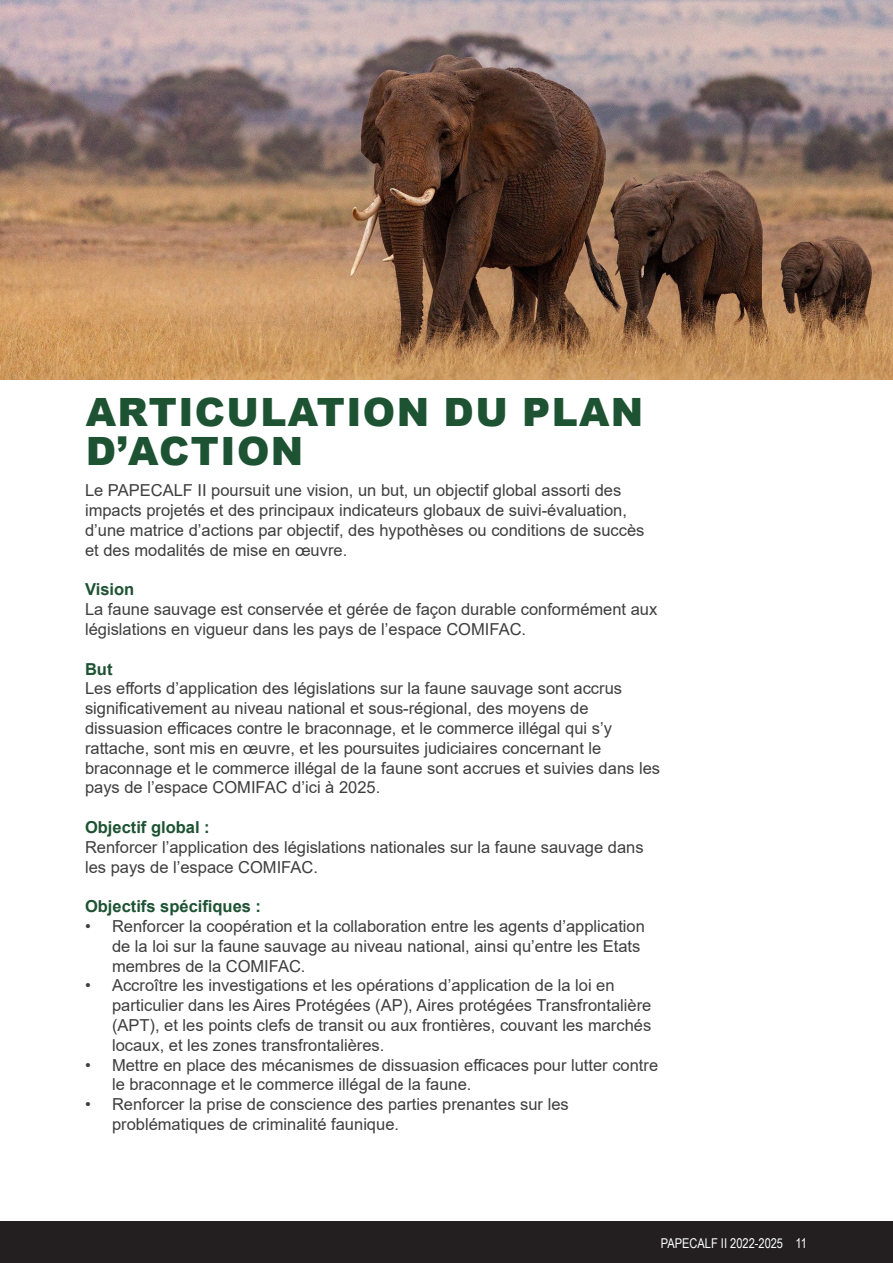
<style>
.page{position:relative;width:893px;height:1263px;background:#fff}
.page>*{position:absolute;margin:0;border:0;box-sizing:border-box;transform-origin:0 0}
.t1{font:900 39px "Arial";letter-spacing:.035em;color:#1d5232}
.t2{font:16.5px/19.8px "Arial";color:#3e3e3f}
.subtitle{font:700 16.5px "Arial";color:#1d5232}
.t3{font:13.5px "Arial Narrow";color:#fff}
</style>
<div class="page">
<div style="left:0;top:1221px;width:893px;height:42px;background:#231f20"></div>
<img style="left:0;top:0;width:893px;height:379px">
<p class="t1" style="left:86px;top:383px;width:559px">ARTICULATION DU PLAN</p>
<p class="t1" style="left:86px;top:422px;width:219px">D’ACTION</p>
<p class="t2" style="left:85px;top:480px;width:561px">Le PAPECALF II poursuit une vision, un but, un objectif global assorti des impacts projetés et des principaux indicateurs globaux de suivi-évaluation, d’une matrice d’actions par objectif, des hypothèses ou conditions de succès et des modalités de mise en œuvre.</p>
<p class="subtitle" style="left:85px;top:578px;width:51px">Vision</p>
<p class="t2" style="left:85px;top:599px;width:574px">La faune sauvage est conservée et gérée de façon durable conformément aux législations en vigueur dans les pays de l’espace COMIFAC.</p>
<p class="subtitle" style="left:85px;top:657px;width:29px">But</p>
<p class="t2" style="left:85px;top:678px;width:577px">Les efforts d’application des législations sur la faune sauvage sont accrus significativement au niveau national et sous-régional, des moyens de dissuasion efficaces contre le braconnage, et le commerce illégal qui s’y rattache, sont mis en œuvre, et les poursuites judiciaires concernant le braconnage et le commerce illégal de la faune sont accrues et suivies dans les pays de l’espace COMIFAC d’ici à 2025.</p>
<p class="subtitle" style="left:85px;top:815px;width:126px">Objectif global :</p>
<p class="t2" style="left:85px;top:837px;width:560px">Renforcer l’application des législations nationales sur la faune sauvage dans les pays de l’espace COMIFAC.</p>
<p class="subtitle" style="left:85px;top:895px;width:178px">Objectifs spécifiques :</p>
<p class="t2" style="left:112px;top:916px;width:534px;text-indent:-27px">• Renforcer la coopération et la collaboration entre les agents d’application de la loi sur la faune sauvage au niveau national, ainsi qu’entre les Etats membres de la COMIFAC.</p>
<p class="t2" style="left:112px;top:975px;width:541px;text-indent:-27px">• Accroître les investigations et les opérations d’application de la loi en particulier dans les Aires Protégées (AP), Aires protégées Transfrontalière (APT), et les points clefs de transit ou aux frontières, couvant les marchés locaux, et les zones transfrontalières.</p>
<p class="t2" style="left:112px;top:1055px;width:548px;text-indent:-27px">• Mettre en place des mécanismes de dissuasion efficaces pour lutter contre le braconnage et le commerce illégal de la faune.</p>
<p class="t2" style="left:112px;top:1094px;width:458px;text-indent:-27px">• Renforcer la prise de conscience des parties prenantes sur les problématiques de criminalité faunique.</p>
<p class="t3" style="left:661px;top:1233px;width:148px">PAPECALF II 2022-2025 11</p>
</div>
